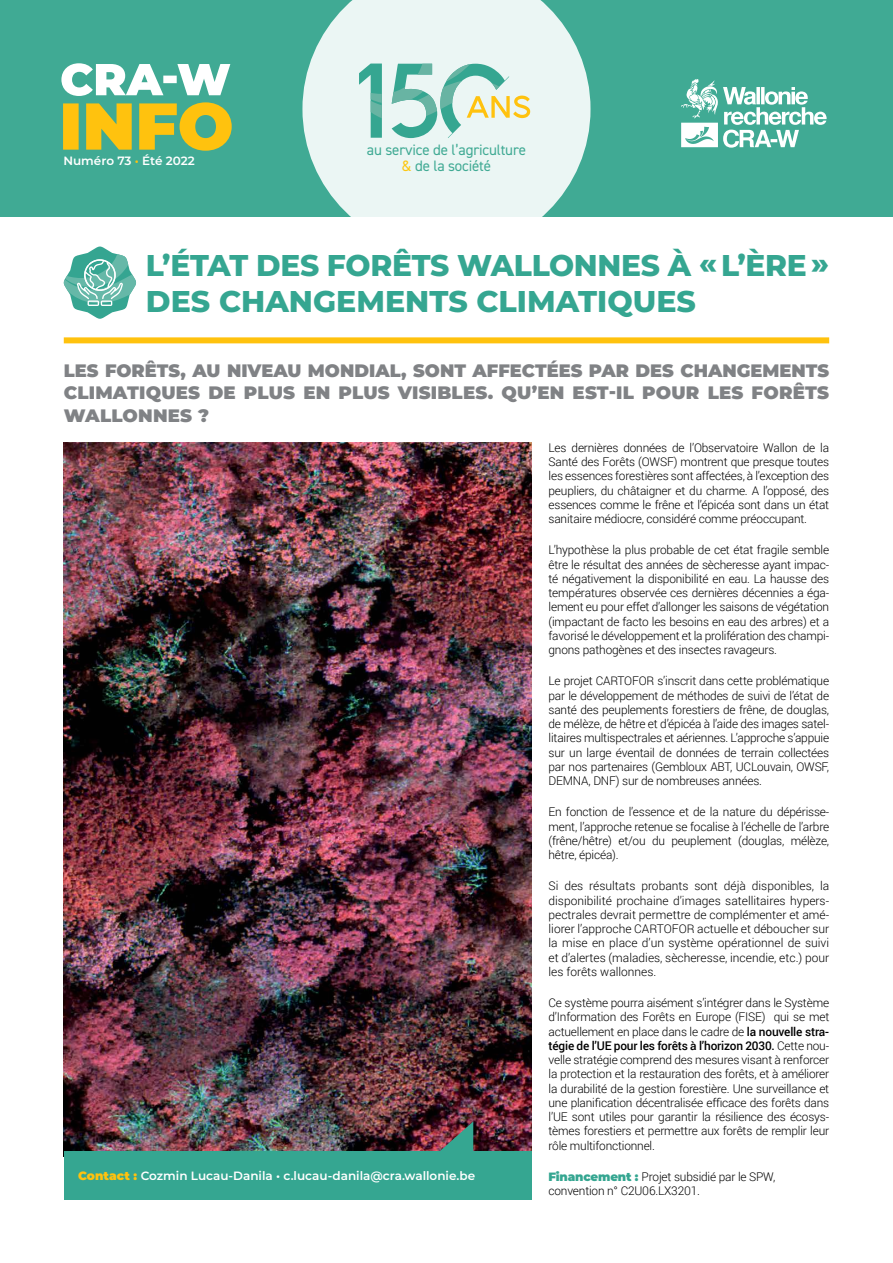
<style>
.page{position:relative;width:893px;height:1263px;background:#fff}
.page>*{position:absolute;margin:0;border:0;box-sizing:border-box;transform-origin:0 0}
.t1{font:800 30px/36px "Montserrat";letter-spacing:-.005em;color:#35a691}
.t2{font:900 18px/22.5px "Montserrat";letter-spacing:.01em;color:#808285;text-align:justify}
.t3{font:15.15px/16.5px "DIN2014";letter-spacing:-.01em;color:#40aa94;text-align:center}
.t4{font:300 12px/14.2px "Roboto";letter-spacing:-.015em;color:#000;text-align:justify}
.t5{font:600 12px "Montserrat";color:#fff}
.s1{color:#ffc20e}
.s2{color:#fcc712}
.s3{font-weight:900;color:#ffc20e}
.s4{font-weight:500}
.s5{font-family:"Montserrat";font-weight:900;color:#35a691}
</style>
<div class="page">
<div style="left:0;top:0;width:893px;height:217px;background:#40aa94"></div>
<svg style="left:302px;top:0;width:288px;height:217px;background:#d4ece7"></svg>
<svg style="left:359px;top:64px;width:23px;height:74px"></svg>
<svg style="left:392px;top:64px;width:138px;height:74px"></svg>
<div style="left:64px;top:337px;width:765px;height:6px;background:#ffc20e"></div>
<svg style="left:681px;top:79px;width:146px;height:69px"></svg>
<svg style="left:63px;top:102px;width:169px;height:49px"></svg>
<svg style="left:61px;top:63px;width:169px;height:33px"></svg>
<img style="left:64px;top:442px;width:467px;height:709px">
<div style="left:64px;top:1151px;width:467px;height:48px;background:#35a691"></div>
<svg style="left:435px;top:1121px;width:38px;height:30px"></svg>
<svg style="left:64px;top:246px;width:72px;height:73px"></svg>
<p class="t5" style="left:63px;top:153px;width:133px">Numéro 73 <span class="s1">•</span> Été 2022</p>
<p class="t3" style="left:367px;top:141px;width:161px">au service de l’agriculture <span class="s2">&amp;</span> de la société</p>
<h1 class="t1" style="left:146px;top:246px;width:685px">L’ÉTAT DES FORÊTS WALLONNES À « L’ÈRE »<br>DES CHANGEMENTS CLIMATIQUES</h1>
<h2 class="t2" style="left:64px;top:358px;width:767px">LES FORÊTS, AU NIVEAU MONDIAL, SONT AFFECTÉES PAR DES CHANGEMENTS CLIMATIQUES DE PLUS EN PLUS VISIBLES. QU’EN EST-IL POUR LES FORÊTS WALLONNES ?</h2>
<p class="t5" style="left:78px;top:1167px;width:398px"><span class="s3">Contact :</span> Cozmin Lucau-Danila • c.lucau-danila@cra.wallonie.be</p>
<p class="t4" style="left:549px;top:440px;width:282px">Les dernières données de l’Observatoire Wallon de la Santé des Forêts (OWSF) montrent que presque toutes les essences forestières sont affectées, à l’exception des peupliers, du châtaigner et du charme. A l’opposé, des essences comme le frêne et l’épicéa sont dans un état sanitaire médiocre, considéré comme préoccupant.</p>
<p class="t4" style="left:549px;top:542px;width:282px">L’hypothèse la plus probable de cet état fragile semble être le résultat des années de sècheresse ayant impac&shy;té négativement la disponibilité en eau. La hausse des températures observée ces dernières décennies a éga&shy;lement eu pour effet d’allonger les saisons de végétation (impactant de facto les besoins en eau des arbres) et a favorisé le développement et la prolifération des champi&shy;gnons pathogènes et des insectes ravageurs.</p>
<p class="t4" style="left:549px;top:674px;width:282px">Le projet CARTOFOR s’inscrit dans cette problématique par le développement de méthodes de suivi de l’état de santé des peuplements forestiers de frêne, de douglas, de mélèze, de hêtre et d’épicéa à l’aide des images satel&shy;litaires multispectrales et aériennes. L’approche s’appuie sur un large éventail de données de terrain collectées par nos partenaires (Gembloux ABT, UCLouvain, OWSF, DEMNA, DNF) sur de nombreuses années.</p>
<p class="t4" style="left:549px;top:804px;width:282px">En fonction de l’essence et de la nature du dépérisse&shy;ment, l’approche retenue se focalise à l’échelle de l’arbre (frêne/hêtre) et/ou du peuplement (douglas, mélèze, hêtre, épicéa).</p>
<p class="t4" style="left:549px;top:879px;width:282px">Si des résultats probants sont déjà disponibles, la disponibilité prochaine d’images satellitaires hypers&shy;pectrales devrait permettre de complémenter et amé&shy;liorer l’approche CARTOFOR actuelle et déboucher sur la mise en place d’un système opérationnel de suivi et d’alertes (maladies, sècheresse, incendie, etc.) pour les forêts wallonnes.</p>
<p class="t4" style="left:549px;top:995px;width:282px">Ce système pourra aisément s’intégrer dans le Système d’Information des Forêts en Europe (FISE) qui se met actuellement en place dans le cadre de <span class="s4">la nouvelle stra&shy;tégie de l’UE pour les forêts à l’horizon 2030.</span> Cette nou&shy;velle stratégie comprend des mesures visant à renforcer la protection et la restauration des forêts, et à améliorer la durabilité de la gestion forestière. Une surveillance et une planification décentralisée efficace des forêts dans l’UE sont utiles pour garantir la résilience des écosys&shy;tèmes forestiers et permettre aux forêts de remplir leur rôle multifonctionnel.</p>
<p class="t4" style="left:549px;top:1169px;width:228px"><span class="s5">Financement :</span> Projet subsidié par le SPW, convention n° C2U06.LX3201.</p>
</div>
